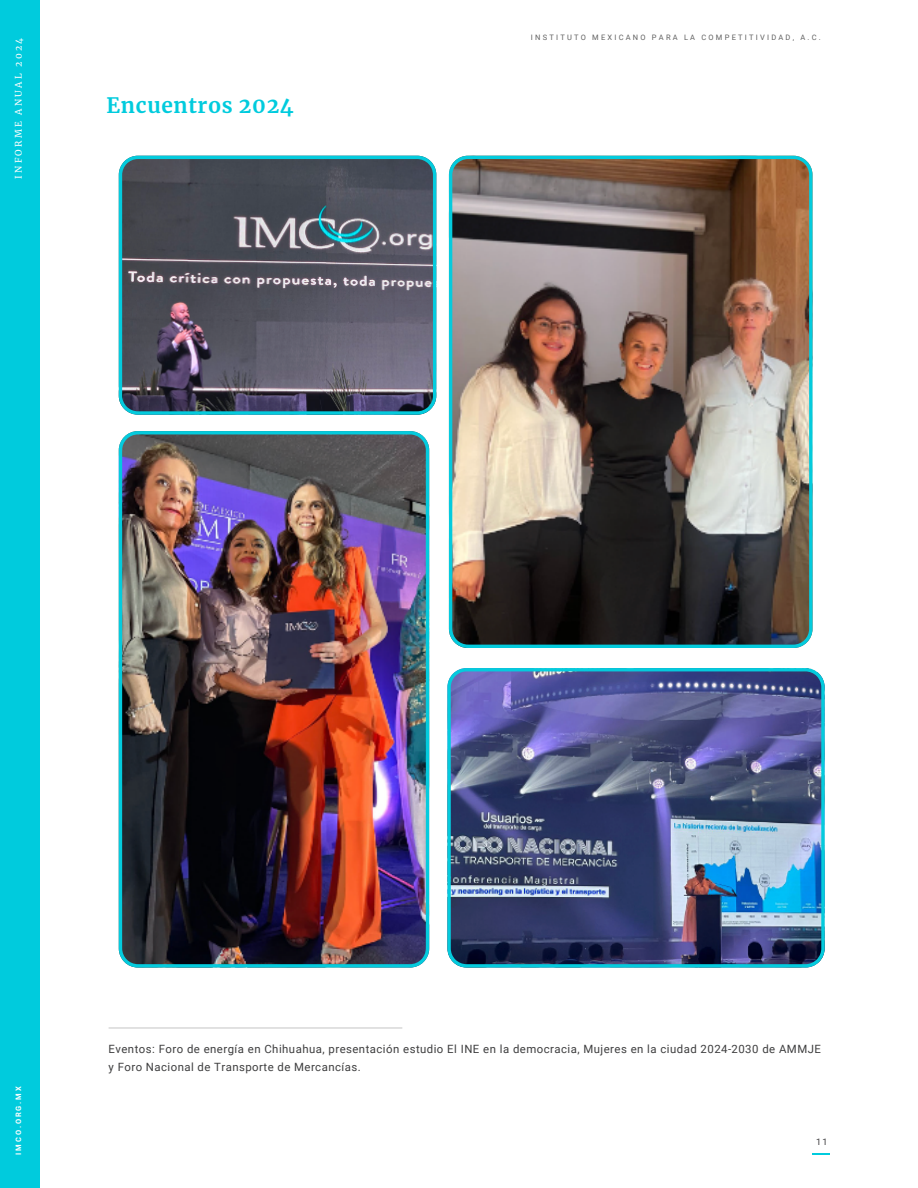
<style>
.page{position:relative;width:918px;height:1188px;background:#fff}
.page>*{position:absolute;margin:0;border:0;box-sizing:border-box;transform-origin:0 0}
.t1{font:700 21px "Merriweather";letter-spacing:.03em;color:#00cbdd}
.t2{font:11.4px/18px "Roboto";letter-spacing:.04em;color:#3e3e3f}
.t3{font:9px "Merriweather";letter-spacing:.25em;color:#fff}
.t4{font:9px "Roboto";color:#3f3e40}
.t5{font:7.5px "Roboto";letter-spacing:.3em;color:#606060}
.t6{font:700 7.5px "Roboto";letter-spacing:.245em;color:#fff}
</style>
<div class="page">
<div style="left:0;top:0;width:39px;height:1188px;background:#00cbdd"></div>
<svg style="left:813px;top:1153px;width:17px;height:2px"></svg>
<img style="left:447px;top:668px;width:377px;height:299px">
<img style="left:449px;top:156px;width:363px;height:492px">
<hr style="left:109px;top:1027px;width:293px;height:2px;background:#cbcbcb">
<svg style="left:119px;top:156px;width:317px;height:258px"></svg>
<img style="left:119px;top:431px;width:310px;height:537px">
<p class="t3" style="left:13px;top:179px;width:142px;rotate:-90deg">INFORME ANUAL 2024</p>
<p class="t1" style="left:107px;top:93px;width:189px">Encuentros 2024</p>
<p class="t5" style="left:531px;top:33px;width:292px">INSTITUTO MEXICANO PARA LA COMPETITIVIDAD, A.C.</p>
<p class="t6" style="left:14px;top:1155px;width:69px;rotate:-90deg">IMCO.ORG.MX</p>
<h2 class="t2" style="left:109px;top:1040px;width:714px">Eventos: Foro de energía en Chihuahua, presentación estudio El INE en la democracia, Mujeres en la ciudad 2024-2030 de AMMJE y Foro Nacional de Transporte de Mercancías.</h2>
<p class="t4" style="left:816px;top:1137px;width:13px">11</p>
</div>
